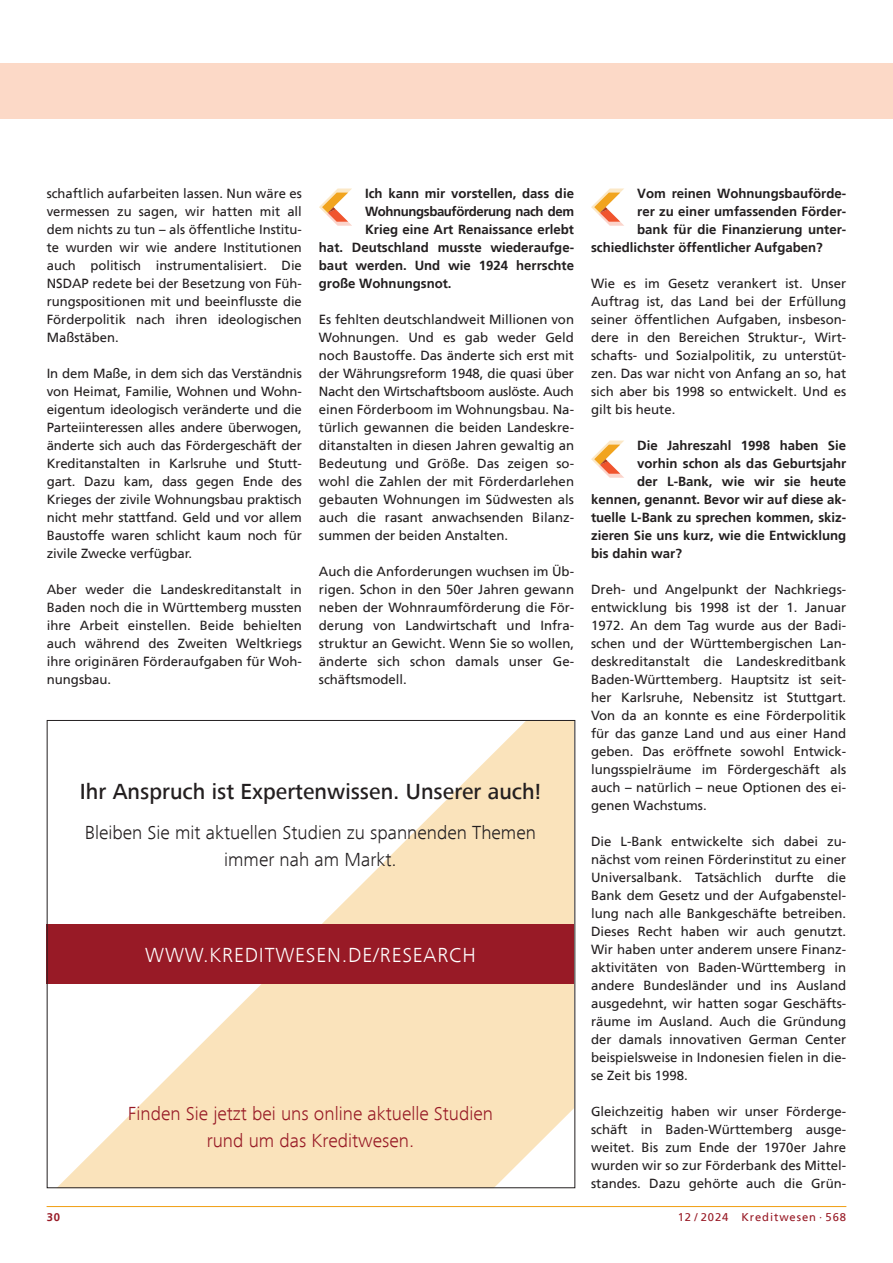
<style>
.page{position:relative;width:893px;height:1263px;background:#fff}
.page>*{position:absolute;margin:0;border:0;box-sizing:border-box;transform-origin:0 0}
.t1{font:500 22.5px "Frutiger Next Com";color:#231f20}
.t2{font:300 21px "Frutiger Next Com";letter-spacing:.04em;color:#fff}
.t3{font:300 19.5px/27px "Frutiger Next Com";color:#231f20;text-align:center}
.t4{font:300 19.5px/27px "Frutiger Next Com";color:#981a26;text-align:center}
.t5{font:13.2px/18px "Frutiger";color:#231f20;text-align:justify}
.t6{font:700 13.2px "Frutiger";color:#231f20}
.t7{font:700 13.2px "Frutiger";letter-spacing:-.03em;color:#231f20}
.t8{font:11.25px "Frutiger";letter-spacing:.08em;color:#981a26}
.t9{font:700 11.25px "Frutiger";color:#981a26}
</style>
<div class="page">
<hr style="left:47px;top:1206px;width:799px;height:1px;background:#f1a31e">
<svg style="left:319px;top:188px;width:33px;height:38px"></svg>
<svg style="left:591px;top:188px;width:33px;height:38px"></svg>
<svg style="left:591px;top:440px;width:33px;height:38px"></svg>
<div style="left:0;top:64px;width:893px;height:55px;background:#fcd9c7"></div>
<svg style="left:59px;top:722px;width:514px;height:464px;fill:#fae3bb"></svg>
<div style="left:47px;top:924px;width:527px;height:60px;background:#981a26"></div>
<p class="t5" style="left:47px;top:185px;width:257px">schaftlich aufarbeiten lassen. Nun wäre es vermessen zu sagen, wir hatten mit all dem nichts zu tun – als öffentliche Institu&shy;te wurden wir wie andere Institutionen auch politisch instrumentalisiert. Die NSDAP redete bei der Besetzung von Füh&shy;rungspositionen mit und beeinflusste die Förderpolitik nach ihren ideologischen Maßstäben.</p>
<p class="t5" style="left:47px;top:365px;width:257px">In dem Maße, in dem sich das Verständnis von Heimat, Familie, Wohnen und Wohn&shy;eigentum ideologisch veränderte und die Parteiinteressen alles andere überwogen, änderte sich auch das Fördergeschäft der Kreditanstalten in Karlsruhe und Stutt&shy;gart. Dazu kam, dass gegen Ende des Krieges der zivile Wohnungsbau praktisch nicht mehr stattfand. Geld und vor allem Baustoffe waren schlicht kaum noch für zivile Zwecke verfügbar.</p>
<p class="t5" style="left:47px;top:581px;width:257px">Aber weder die Landeskreditanstalt in Baden noch die in Württemberg mussten ihre Arbeit einstellen. Beide behielten auch während des Zweiten Weltkriegs ihre originären Förderaufgaben für Woh&shy;nungsbau.</p>
<p class="t6" style="left:365px;top:188px;width:210px">Ich kann mir vorstellen, dass die</p>
<p class="t7" style="left:365px;top:206px;width:210px">Wohnungsbauförderung nach dem</p>
<p class="t6" style="left:365px;top:224px;width:210px">Krieg eine Art Renaissance erlebt</p>
<p class="t6" style="left:319px;top:242px;width:257px">hat. Deutschland musste wiederaufge-</p>
<p class="t6" style="left:319px;top:260px;width:257px">baut werden. Und wie 1924 herrschte</p>
<p class="t6" style="left:319px;top:278px;width:134px">große Wohnungsnot.</p>
<p class="t5" style="left:319px;top:311px;width:257px">Es fehlten deutschlandweit Millionen von Wohnungen. Und es gab weder Geld noch Baustoffe. Das änderte sich erst mit der Währungsreform 1948, die quasi über Nacht den Wirtschaftsboom auslöste. Auch einen Förderboom im Wohnungsbau. Na&shy;türlich gewannen die beiden Landeskre&shy;ditanstalten in diesen Jahren gewaltig an Bedeutung und Größe. Das zeigen so&shy;wohl die Zahlen der mit Förderdarlehen gebauten Wohnungen im Südwesten als auch die rasant anwachsenden Bilanz&shy;summen der beiden Anstalten.</p>
<p class="t5" style="left:319px;top:563px;width:257px">Auch die Anforderungen wuchsen im Üb&shy;rigen. Schon in den 50er Jahren gewann neben der Wohnraumförderung die För&shy;derung von Landwirtschaft und Infra&shy;struktur an Gewicht. Wenn Sie so wollen, änderte sich schon damals unser Ge&shy;schäftsmodell.</p>
<h1 class="t1" style="left:80px;top:779px;width:463px">Ihr Anspruch ist Expertenwissen. Unserer auch!</h1>
<h3 class="t3" style="left:85px;top:819px;width:453px">Bleiben Sie mit aktuellen Studien zu spannenden Themen immer nah am Markt.</h3>
<h2 class="t2" style="left:145px;top:943px;width:332px">WWW.KREDITWESEN.DE/RESEARCH</h2>
<h3 class="t4" style="left:128px;top:1100px;width:366px">Finden Sie jetzt bei uns online aktuelle Studien rund um das Kreditwesen.</h3>
<p class="t6" style="left:637px;top:188px;width:210px">Vom reinen Wohnungsbauförde-</p>
<p class="t6" style="left:637px;top:206px;width:210px">rer zu einer umfassenden Förder-</p>
<p class="t6" style="left:637px;top:224px;width:210px">bank für die Finanzierung unter-</p>
<p class="t6" style="left:591px;top:242px;width:233px">schiedlichster öffentlicher Aufgaben?</p>
<p class="t5" style="left:591px;top:275px;width:257px">Wie es im Gesetz verankert ist. Unser Auftrag ist, das Land bei der Erfüllung seiner öffentlichen Aufgaben, insbeson&shy;dere in den Bereichen Struktur-, Wirt&shy;schafts- und Sozialpolitik, zu unterstüt&shy;zen. Das war nicht von Anfang an so, hat sich aber bis 1998 so entwickelt. Und es gilt bis heute.</p>
<p class="t6" style="left:637px;top:440px;width:210px">Die Jahreszahl 1998 haben Sie</p>
<p class="t6" style="left:637px;top:458px;width:210px">vorhin schon als das Geburtsjahr</p>
<p class="t6" style="left:637px;top:476px;width:210px">der L-Bank, wie wir sie heute</p>
<p class="t6" style="left:591px;top:494px;width:257px">kennen, genannt. Bevor wir auf diese ak-</p>
<p class="t6" style="left:591px;top:512px;width:257px">tuelle L-Bank zu sprechen kommen, skiz-</p>
<p class="t6" style="left:591px;top:530px;width:257px">zieren Sie uns kurz, wie die Entwicklung</p>
<p class="t6" style="left:591px;top:548px;width:92px">bis dahin war?</p>
<p class="t5" style="left:591px;top:581px;width:257px">Dreh- und Angelpunkt der Nachkriegs&shy;entwicklung bis 1998 ist der 1. Januar 1972. An dem Tag wurde aus der Badi&shy;schen und der Württembergischen Lan&shy;deskreditanstalt die Landeskreditbank Baden-Württemberg. Hauptsitz ist seit&shy;her Karlsruhe, Nebensitz ist Stuttgart.<br>Von da an konnte es eine Förderpolitik für das ganze Land und aus einer Hand geben. Das eröffnete sowohl Entwick&shy;lungsspielräume im Fördergeschäft als auch – natürlich – neue Optionen des ei&shy;genen Wachstums.</p>
<p class="t5" style="left:591px;top:833px;width:257px">Die L-Bank entwickelte sich dabei zu&shy;nächst vom reinen Förderinstitut zu einer Universalbank. Tatsächlich durfte die Bank dem Gesetz und der Aufgabenstel&shy;lung nach alle Bankgeschäfte betreiben.<br>Dieses Recht haben wir auch genutzt.<br>Wir haben unter anderem unsere Finanz&shy;aktivitäten von Baden-Württemberg in andere Bundesländer und ins Ausland ausgedehnt, wir hatten sogar Geschäfts&shy;räume im Ausland. Auch die Gründung der damals innovativen German Center beispielsweise in Indonesien fielen in die&shy;se Zeit bis 1998.</p>
<p class="t5" style="left:591px;top:1103px;width:257px">Gleichzeitig haben wir unser Förderge&shy;schäft in Baden-Württemberg ausge&shy;weitet. Bis zum Ende der 1970er Jahre wurden wir so zur Förderbank des Mittel&shy;standes. Dazu gehörte auch die Grün-</p>
<p class="t9" style="left:47px;top:1211px;width:15px">30</p>
<p class="t8" style="left:678px;top:1211px;width:170px">12 / 2024 Kreditwesen · 568</p>
</div>
